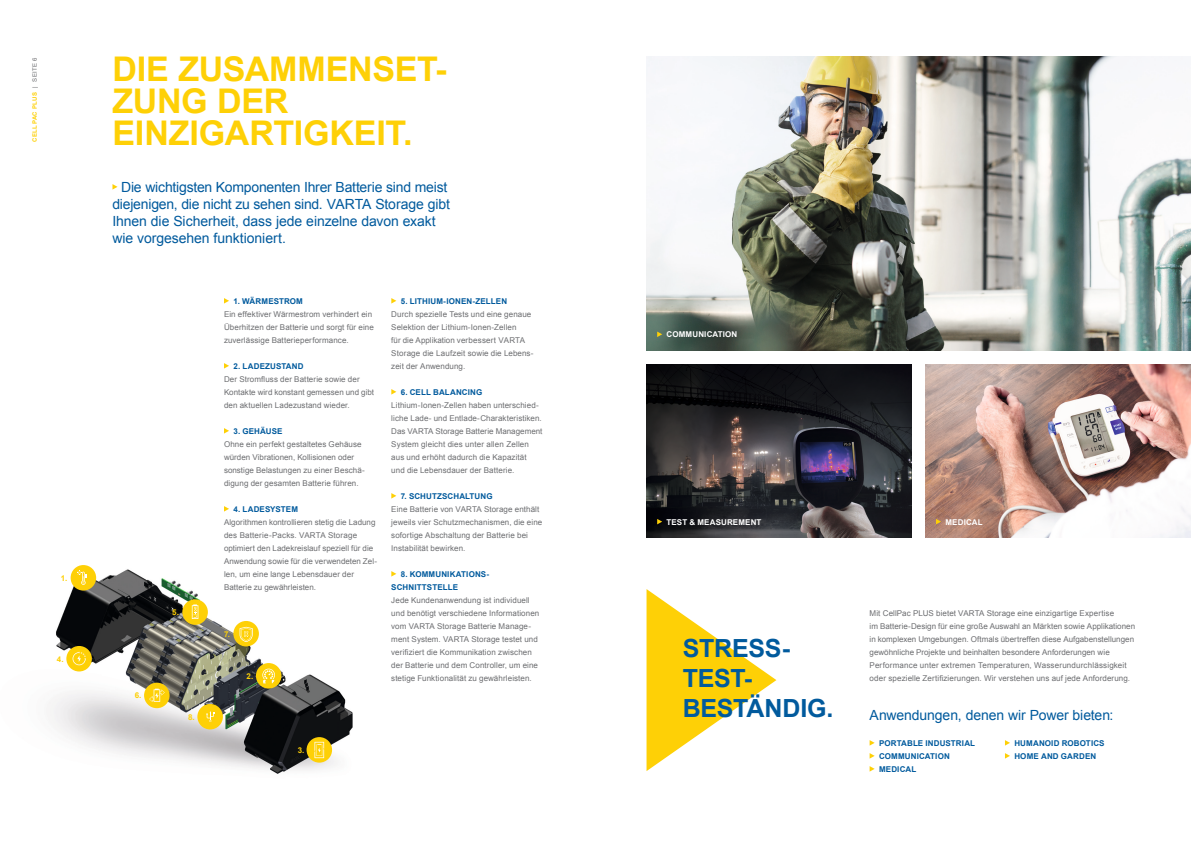
<style>
.page{position:relative;width:1191px;height:842px;background:#fff}
.page>*{position:absolute;margin:0;border:0;box-sizing:border-box;transform-origin:0 0}
.HEAD_34-32_Versal_Bo{font:700 34px/32px "Arial";letter-spacing:-.005em;color:#fed006}
.SUBHEAD_38-36_Versal{font:700 25px/30px "Arial";letter-spacing:-.01em;color:#015a9d}
.SUBHEAD_14-17_Regula{font:14px/17px "Arial";letter-spacing:-.01em;color:#015a9d}
.COPY_8-13_Regular_70{font:8px/13px "Arial";letter-spacing:.01em;color:#6c6d70}
.AUFZÄHLUNG_8-13_Vers{font:700 8px/13px "Arial";letter-spacing:.015em;color:#015a9d}
.AUFZÄHLUNG_8-13_Vers-2{font:8px/13px "Arial";letter-spacing:.01em;color:#6c6d70}
.BU_8-13_Versal_Bold{font:700 8px "Arial";letter-spacing:.02em;color:#fff}
.AUFZÄHLUNG_8-13_Vers-3{font:700 8px "Arial";color:#fed006}
.t1{font:700 6px "Arial";letter-spacing:.065em;color:#fed006}
.s1{font-weight:400;color:#6c6d70}
</style>
<div class="page">
<img style="left:49px;top:565px;width:348px;height:209px">
<svg style="left:646px;top:589px;width:130px;height:182px"></svg>
<svg style="left:112px;top:184px;width:5px;height:6px"></svg>
<svg style="left:224px;top:298px;width:5px;height:6px"></svg>
<svg style="left:224px;top:363px;width:5px;height:6px"></svg>
<svg style="left:224px;top:428px;width:5px;height:6px"></svg>
<svg style="left:224px;top:506px;width:5px;height:6px"></svg>
<svg style="left:391px;top:298px;width:5px;height:6px"></svg>
<svg style="left:391px;top:389px;width:5px;height:6px"></svg>
<svg style="left:391px;top:493px;width:5px;height:6px"></svg>
<svg style="left:391px;top:571px;width:5px;height:6px"></svg>
<svg style="left:869px;top:740px;width:5px;height:6px"></svg>
<svg style="left:869px;top:753px;width:5px;height:6px"></svg>
<svg style="left:869px;top:766px;width:5px;height:6px"></svg>
<svg style="left:1005px;top:740px;width:5px;height:6px"></svg>
<svg style="left:1005px;top:753px;width:5px;height:6px"></svg>
<img style="left:925px;top:364px;width:266px;height:174px">
<img style="left:646px;top:57px;width:545px;height:293px">
<img style="left:646px;top:364px;width:265px;height:174px">
<svg style="left:657px;top:332px;width:5px;height:5px"></svg>
<svg style="left:657px;top:519px;width:5px;height:5px"></svg>
<svg style="left:936px;top:519px;width:5px;height:5px"></svg>
<div style="left:66px;top:646px;width:26px;height:25px;background:#fed006;border-radius:50%"></div>
<svg style="left:73px;top:652px;width:13px;height:13px"></svg>
<div style="left:233px;top:621px;width:26px;height:25px;background:#fed006;border-radius:50%"></div>
<svg style="left:240px;top:627px;width:13px;height:15px"></svg>
<svg style="left:306px;top:737px;width:26px;height:26px"></svg>
<svg style="left:314px;top:742px;width:10px;height:16px"></svg>
<div style="left:144px;top:683px;width:26px;height:25px;background:#fed006;border-radius:50%"></div>
<svg style="left:149px;top:689px;width:16px;height:13px"></svg>
<div style="left:71px;top:565px;width:25px;height:25px;background:#fed006;border-radius:50%"></div>
<svg style="left:77px;top:571px;width:9px;height:14px"></svg>
<svg style="left:182px;top:599px;width:26px;height:26px"></svg>
<svg style="left:192px;top:604px;width:6px;height:15px"></svg>
<div style="left:256px;top:663px;width:25px;height:25px;background:#fed006;border-radius:50%"></div>
<svg style="left:262px;top:669px;width:13px;height:14px"></svg>
<div style="left:197px;top:704px;width:26px;height:25px;background:#fed006;border-radius:50%"></div>
<svg style="left:206px;top:711px;width:8px;height:11px"></svg>
<p class="t1" style="left:31px;top:142px;width:86px;rotate:-90deg">CELLPAC PLUS <span class="s1">| SEITE 6</span></p>
<p class="AUFZÄHLUNG_8-13_Vers-3" style="left:61px;top:573px;width:8px">1.</p>
<p class="AUFZÄHLUNG_8-13_Vers-3" style="left:57px;top:654px;width:8px">4.</p>
<p class="HEAD_34-32_Versal_Bo" style="left:112px;top:55px;width:336px">DIE ZUSAMMENSET-<br>ZUNG DER<br>EINZIGARTIGKEIT.</p>
<p class="SUBHEAD_14-17_Regula" style="left:112px;top:178px;width:339px;text-indent:9px">Die wichtigsten Komponenten Ihrer Batterie sind meist diejenigen, die nicht zu sehen sind. VARTA Storage gibt Ihnen die Sicherheit, dass jede einzelne davon exakt wie vorgesehen funktioniert.</p>
<p class="AUFZÄHLUNG_8-13_Vers-3" style="left:135px;top:690px;width:8px">6.</p>
<p class="AUFZÄHLUNG_8-13_Vers-3" style="left:172px;top:606px;width:8px">5.</p>
<p class="AUFZÄHLUNG_8-13_Vers" style="left:233px;top:295px;width:71px">1. WÄRMESTROM</p>
<p class="COPY_8-13_Regular_70" style="left:224px;top:307px;width:151px">Ein effektiver Wärmestrom verhindert ein<br>Überhitzen der Batterie und sorgt für eine zuverlässige Batterieperformance.</p>
<p class="AUFZÄHLUNG_8-13_Vers" style="left:233px;top:360px;width:72px">2. LADEZUSTAND</p>
<p class="AUFZÄHLUNG_8-13_Vers-2" style="left:224px;top:372px;width:152px">Der Stromfluss der Batterie sowie der<br>Kontakte wird konstant gemessen und gibt den aktuellen Ladezustand wieder.</p>
<p class="AUFZÄHLUNG_8-13_Vers" style="left:233px;top:425px;width:51px">3. GEHÄUSE</p>
<p class="COPY_8-13_Regular_70" style="left:224px;top:437px;width:142px">Ohne ein perfekt gestaltetes Gehäuse würden Vibrationen, Kollisionen oder sonstige Belastungen zu einer Beschä&shy;digung der gesamten Batterie führen.</p>
<p class="AUFZÄHLUNG_8-13_Vers" style="left:233px;top:503px;width:66px">4. LADESYSTEM</p>
<p class="COPY_8-13_Regular_70" style="left:224px;top:515px;width:155px">Algorithmen kontrollieren stetig die Ladung des Batterie-Packs. VARTA Storage optimiert den Ladekreislauf speziell für die Anwendung sowie für die verwendeten Zel&shy;len, um eine lange Lebensdauer der Batterie zu gewährleisten.</p>
<p class="AUFZÄHLUNG_8-13_Vers" style="left:401px;top:295px;width:108px">5. LITHIUM-IONEN-ZELLEN</p>
<p class="COPY_8-13_Regular_70" style="left:391px;top:307px;width:144px">Durch spezielle Tests und eine genaue Selektion der Lithium-Ionen-Zellen<br>für die Applikation verbessert VARTA Storage die Laufzeit sowie die Lebens&shy;zeit der Anwendung.</p>
<p class="AUFZÄHLUNG_8-13_Vers" style="left:401px;top:386px;width:83px">6. CELL BALANCING</p>
<p class="COPY_8-13_Regular_70" style="left:391px;top:398px;width:153px">Lithium-Ionen-Zellen haben unterschied&shy;liche Lade- und Entlade-Charakteristiken.<br>Das VARTA Storage Batterie Management System gleicht dies unter allen Zellen aus und erhöht dadurch die Kapazität<br>und die Lebensdauer der Batterie.</p>
<p class="AUFZÄHLUNG_8-13_Vers" style="left:401px;top:490px;width:93px">7. SCHUTZSCHALTUNG</p>
<p class="COPY_8-13_Regular_70" style="left:391px;top:502px;width:152px">Eine Batterie von VARTA Storage enthält jeweils vier Schutzmechanismen, die eine sofortige Abschaltung der Batterie bei Instabilität bewirken.</p>
<p class="AUFZÄHLUNG_8-13_Vers" style="left:391px;top:568px;width:99px;text-indent:9px">8. KOMMUNIKATIONS-<br>SCHNITTSTELLE</p>
<p class="COPY_8-13_Regular_70" style="left:391px;top:593px;width:149px">Jede Kundenanwendung ist individuell und benötigt verschiedene Informationen vom VARTA Storage Batterie Manage&shy;ment System. VARTA Storage testet und verifiziert die Kommunikation zwischen der Batterie und dem Controller, um eine stetige Funktionalität zu gewährleisten.</p>
<p class="BU_8-13_Versal_Bold" style="left:666px;top:329px;width:72px">COMMUNICATION</p>
<p class="BU_8-13_Versal_Bold" style="left:666px;top:516px;width:96px">TEST &amp; MEASUREMENT</p>
<p class="BU_8-13_Versal_Bold" style="left:945px;top:516px;width:39px">MEDICAL</p>
<p class="COPY_8-13_Regular_70" style="left:869px;top:606px;width:267px">Mit CellPac PLUS bietet VARTA Storage eine einzigartige Expertise<br>im Batterie-Design für eine große Auswahl an Märkten sowie Applikationen in komplexen Umgebungen. Oftmals übertreffen diese Aufgabenstellungen gewöhnliche Projekte und beinhalten besondere Anforderungen wie Performance unter extremen Temperaturen, Wasserundurchlässigkeit oder spezielle Zertifizierungen. Wir verstehen uns auf jede Anforderung.</p>
<p class="AUFZÄHLUNG_8-13_Vers-3" style="left:224px;top:629px;width:8px">7.</p>
<p class="SUBHEAD_38-36_Versal" style="left:682px;top:634px;width:109px">STRESS-<br>TEST-</p>
<p class="SUBHEAD_38-36_Versal" style="left:682px;top:694px;width:152px">BESTÄNDIG.</p>
<p class="AUFZÄHLUNG_8-13_Vers-3" style="left:246px;top:671px;width:8px">2.</p>
<p class="AUFZÄHLUNG_8-13_Vers-3" style="left:188px;top:711px;width:8px">8.</p>
<p class="SUBHEAD_14-17_Regula" style="left:869px;top:706px;width:245px">Anwendungen, denen wir Power bieten:</p>
<p class="AUFZÄHLUNG_8-13_Vers-3" style="left:298px;top:744px;width:8px">3.</p>
<p class="AUFZÄHLUNG_8-13_Vers" style="left:879px;top:737px;width:98px">PORTABLE INDUSTRIAL</p>
<p class="AUFZÄHLUNG_8-13_Vers" style="left:879px;top:750px;width:72px">COMMUNICATION</p>
<p class="AUFZÄHLUNG_8-13_Vers" style="left:879px;top:763px;width:39px">MEDICAL</p>
<p class="AUFZÄHLUNG_8-13_Vers" style="left:1014px;top:737px;width:92px">HUMANOID ROBOTICS</p>
<p class="AUFZÄHLUNG_8-13_Vers" style="left:1014px;top:750px;width:83px">HOME AND GARDEN</p>
</div>
